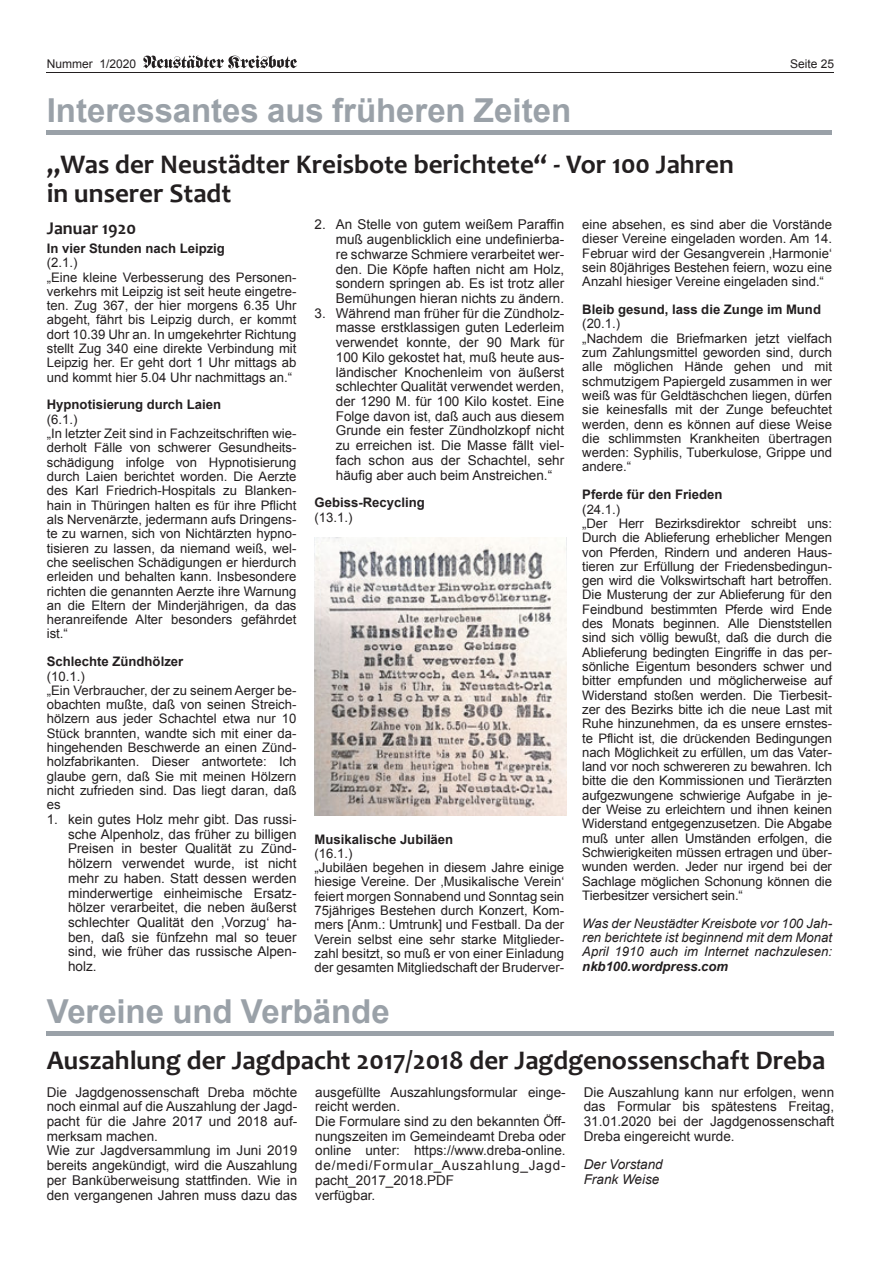
<style>
.page{position:relative;width:881px;height:1263px;background:#fff}
.page>*{position:absolute;margin:0;border:0;box-sizing:border-box;transform-origin:0 0}
.t1{font:700 33px "Arial";color:#9aa1a8}
.t2{font:700 27px/29.4px "Candara";color:#231f20}
.t3{font:700 18px "Candara";color:#231f20}
.t4{font:13.5px/14.7px "Arial";color:#231f20;text-align:justify}
.t5{font:italic 13.5px/14.7px "Arial";color:#231f20}
.t6{font:13.2px/14.2px "Arial";color:#231f20}
.t7{font:700 13.2px "Arial";color:#231f20}
.t8{font:italic 13.2px/14.2px "Arial";color:#231f20;text-align:justify}
.t9{font:italic 700 13.2px "Arial";color:#231f20}
.t10{font:12px "Arial";color:#231f20}
</style>
<div class="page">
<hr style="left:47px;top:72px;width:786px;height:1px;background:#231f20">
<svg style="left:143px;top:55px;width:154px;height:13px"></svg>
<div style="left:47px;top:130px;width:784px;height:5px;background:#9aa1a8"></div>
<img style="left:314px;top:537px;width:252px;height:279px">
<hr style="left:47px;top:1031px;width:786px;height:4px;background:#9aa1a8">
<p class="t10" style="left:47px;top:56px;width:91px">Nummer 1/2020</p>
<p class="t10" style="left:789px;top:56px;width:46px">Seite 25</p>
<h1 class="t1" style="left:47px;top:88px;width:525px">Interessantes aus früheren Zeiten</h1>
<h2 class="t2" style="left:47px;top:149px;width:688px">„Was der Neustädter Kreisbote berichtete“ - Vor 100 Jahren in unserer Stadt</h2>
<h3 class="t3" style="left:47px;top:217px;width:91px">Januar 1920</h3>
<p class="t7" style="left:47px;top:239px;width:179px">In vier Stunden nach Leipzig</p>
<p class="t6" style="left:47px;top:256px;width:251px">(2.1.)<br>„Eine kleine Verbesserung des Personen&shy;verkehrs mit Leipzig ist seit heute eingetre&shy;ten. Zug 367, der hier morgens 6.35 Uhr abgeht, fährt bis Leipzig durch, er kommt dort 10.39 Uhr an. In umgekehrter Richtung stellt Zug 340 eine direkte Verbindung mit Leipzig her. Er geht dort 1 Uhr mittags ab und kommt hier 5.04 Uhr nachmittags an.“</p>
<p class="t7" style="left:47px;top:396px;width:176px">Hypnotisierung durch Laien</p>
<p class="t6" style="left:47px;top:412px;width:251px">(6.1.)<br>„In letzter Zeit sind in Fachzeitschriften wie&shy;derholt Fälle von schwerer Gesundheits&shy;schädigung infolge von Hypnotisierung durch Laien berichtet worden. Die Aerzte des Karl Friedrich-Hospitals zu Blanken&shy;hain in Thüringen halten es für ihre Pflicht als Nervenärzte, jedermann aufs Dringens&shy;te zu warnen, sich von Nichtärzten hypno&shy;tisieren zu lassen, da niemand weiß, wel&shy;che seelischen Schädigungen er hierdurch erleiden und behalten kann. Insbesondere richten die genannten Aerzte ihre Warnung an die Eltern der Minderjährigen, da das heranreifende Alter besonders gefährdet ist.“</p>
<p class="t7" style="left:47px;top:653px;width:138px">Schlechte Zündhölzer</p>
<p class="t6" style="left:47px;top:669px;width:251px">(10.1.)<br>„Ein Verbraucher, der zu seinem Aerger be&shy;obachten mußte, daß von seinen Streich&shy;hölzern aus jeder Schachtel etwa nur 10<br>Stück brannten, wandte sich mit einer da&shy;hingehenden Beschwerde an einen Zünd&shy;holzfabrikanten. Dieser antwortete: Ich glaube gern, daß Sie mit meinen Hölzern nicht zufrieden sind. Das liegt daran, daß es</p>
<p class="t4" style="left:68px;top:812px;width:230px;text-indent:-21px">1. kein gutes Holz mehr gibt. Das russi&shy;sche Alpenholz, das früher zu billigen Preisen in bester Qualität zu Zünd&shy;hölzern verwendet wurde, ist nicht mehr zu haben. Statt dessen werden minderwertige einheimische Ersatz&shy;hölzer verarbeitet, die neben äußerst schlechter Qualität den ‚Vorzug‘ ha&shy;ben, daß sie fünfzehn mal so teuer sind, wie früher das russische Alpen&shy;holz.</p>
<p class="t6" style="left:582px;top:217px;width:251px;text-align:justify">eine absehen, es sind aber die Vorstände dieser Vereine eingeladen worden. Am 14.<br>Februar wird der Gesangverein ‚Harmonie‘ sein 80jähriges Bestehen feiern, wozu eine Anzahl hiesiger Vereine eingeladen sind.“</p>
<p class="t7" style="left:582px;top:301px;width:240px">Bleib gesund, lass die Zunge im Mund</p>
<p class="t6" style="left:582px;top:317px;width:251px">(20.1.)<br>„Nachdem die Briefmarken jetzt vielfach zum Zahlungsmittel geworden sind, durch alle möglichen Hände gehen und mit schmutzigem Papiergeld zusammen in wer weiß was für Geldtäschchen liegen, dürfen sie keinesfalls mit der Zunge befeuchtet werden, denn es können auf diese Weise die schlimmsten Krankheiten übertragen werden: Syphilis, Tuberkulose, Grippe und andere.“</p>
<p class="t7" style="left:582px;top:486px;width:142px">Pferde für den Frieden</p>
<p class="t6" style="left:582px;top:502px;width:251px">(24.1.)<br>„Der Herr Bezirksdirektor schreibt uns:<br>Durch die Ablieferung erheblicher Mengen von Pferden, Rindern und anderen Haus&shy;tieren zur Erfüllung der Friedensbedingun&shy;gen wird die Volkswirtschaft hart betroffen.<br>Die Musterung der zur Ablieferung für den Feindbund bestimmten Pferde wird Ende des Monats beginnen. Alle Dienststellen sind sich völlig bewußt, daß die durch die Ablieferung bedingten Eingriffe in das per&shy;sönliche Eigentum besonders schwer und bitter empfunden und möglicherweise auf Widerstand stoßen werden. Die Tierbesit&shy;zer des Bezirks bitte ich die neue Last mit Ruhe hinzunehmen, da es unsere ernstes&shy;te Pflicht ist, die drückenden Bedingungen nach Möglichkeit zu erfüllen, um das Vater&shy;land vor noch schwereren zu bewahren. Ich bitte die den Kommissionen und Tierärzten aufgezwungene schwierige Aufgabe in je&shy;der Weise zu erleichtern und ihnen keinen Widerstand entgegenzusetzen. Die Abgabe muß unter allen Umständen erfolgen, die Schwierigkeiten müssen ertragen und über&shy;wunden werden. Jeder nur irgend bei der Sachlage möglichen Schonung können die Tierbesitzer versichert sein.“</p>
<p class="t8" style="left:582px;top:916px;width:251px">Was der Neustädter Kreisbote vor 100 Jah&shy;ren berichtete ist beginnend mit dem Monat April 1910 auch im Internet nachzulesen:</p>
<p class="t9" style="left:582px;top:957px;width:147px">nkb100.wordpress.com</p>
<p class="t4" style="left:336px;top:217px;width:230px;text-indent:-21px">2. An Stelle von gutem weißem Paraffin muß augenblicklich eine undefinierba&shy;re schwarze Schmiere verarbeitet wer&shy;den. Die Köpfe haften nicht am Holz, sondern springen ab. Es ist trotz aller Bemühungen hieran nichts zu ändern.</p>
<p class="t4" style="left:336px;top:306px;width:230px;text-indent:-21px">3. Während man früher für die Zündholz&shy;masse erstklassigen guten Lederleim verwendet konnte, der 90 Mark für 100 Kilo gekostet hat, muß heute aus&shy;ländischer Knochenleim von äußerst schlechter Qualität verwendet werden, der 1290 M. für 100 Kilo kostet. Eine Folge davon ist, daß auch aus diesem Grunde ein fester Zündholzkopf nicht zu erreichen ist. Die Masse fällt viel&shy;fach schon aus der Schachtel, sehr häufig aber auch beim Anstreichen.“</p>
<p class="t7" style="left:314px;top:494px;width:112px">Gebiss-Recycling</p>
<p class="t6" style="left:314px;top:510px;width:39px">(13.1.)</p>
<p class="t7" style="left:314px;top:830px;width:140px">Musikalische Jubiläen</p>
<p class="t6" style="left:314px;top:846px;width:251px">(16.1.)<br>„Jubiläen begehen in diesem Jahre einige hiesige Vereine. Der ‚Musikalische Verein‘ feiert morgen Sonnabend und Sonntag sein 75jähriges Bestehen durch Konzert, Kom&shy;mers [Anm.: Umtrunk] und Festball. Da der Verein selbst eine sehr starke Mitglieder&shy;zahl besitzt, so muß er von einer Einladung der gesamten Mitgliedschaft der Bruderver-</p>
<h1 class="t1" style="left:47px;top:989px;width:344px">Vereine und Verbände</h1>
<h2 class="t2" style="left:47px;top:1045px;width:779px">Auszahlung der Jagdpacht 2017/2018 der Jagdgenossenschaft Dreba</h2>
<p class="t4" style="left:47px;top:1084px;width:252px;text-align:left">Die Jagdgenossenschaft Dreba möchte noch einmal auf die Auszahlung der Jagd&shy;pacht für die Jahre 2017 und 2018 auf&shy;merksam machen.<br>Wie zur Jagdversammlung im Juni 2019 bereits angekündigt, wird die Auszahlung per Banküberweisung stattfinden. Wie in den vergangenen Jahren muss dazu das</p>
<p class="t4" style="left:315px;top:1084px;width:252px;text-align:left">ausgefüllte Auszahlungsformular einge&shy;reicht werden.<br>Die Formulare sind zu den bekannten Öff&shy;nungszeiten im Gemeindeamt Dreba oder online unter: https://www.dreba-online. de/medi/Formular_Auszahlung_Jagd&shy;pacht_2017_2018.PDF<br>verfügbar.</p>
<p class="t4" style="left:583px;top:1084px;width:252px">Die Auszahlung kann nur erfolgen, wenn das Formular bis spätestens Freitag, 31.01.2020 bei der Jagdgenossenschaft Dreba eingereicht wurde.</p>
<p class="t5" style="left:583px;top:1157px;width:81px">Der Vorstand<br>Frank Weise</p>
</div>
